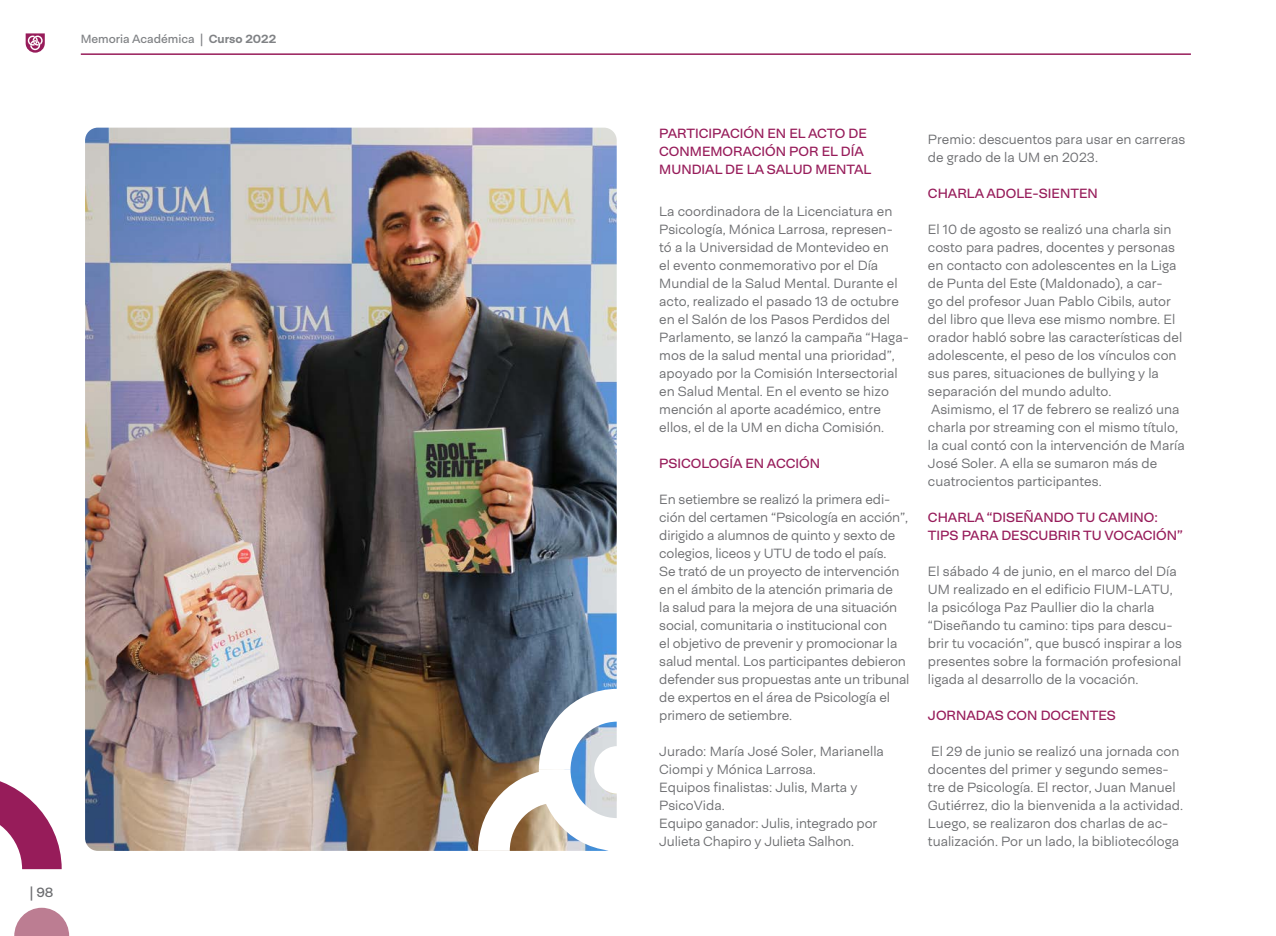
<style>
.page{position:relative;width:1276px;height:936px;background:#fff}
.page>*{position:absolute;margin:0;border:0;box-sizing:border-box;transform-origin:0 0}
.t1{font:300 13.5px/18px "Neogrotesk Ess";color:#6c6d70}
.t2{font:13.5px/18px "Neogrotesk Ess";color:#971c5a}
.t3{font:13.5px "Neogrotesk Ess";color:#6c6d70}
.t4{font:12px "Neogrotesk Ess";color:#808285}
.s1{font-weight:700}
</style>
<div class="page">
<hr style="left:81px;top:53px;width:1110px;height:2px;background:#971c5a">
<svg style="left:26px;top:33px;width:19px;height:20px"></svg>
<img style="left:85px;top:128px;width:532px;height:722px">
<svg style="left:478px;top:688px;width:139px;height:162px"></svg>
<svg style="left:0;top:781px;width:62px;height:88px"></svg>
<svg style="left:14px;top:907px;width:55px;height:28px"></svg>
<p class="t4" style="left:81px;top:31px;width:197px">Memoria Académica | <span class="s1">Curso 2022</span></p>
<p class="t3" style="left:30px;top:884px;width:25px">| 98</p>
<p class="t2" style="left:659px;top:124px;width:214px">PARTICIPACIÓN EN EL ACTO DE<br>CONMEMORACIÓN POR EL DÍA<br>MUNDIAL DE LA SALUD MENTAL</p>
<p class="t1" style="left:659px;top:202px;width:251px">La coordinadora de la Licenciatura en Psicología, Mónica Larrosa, represen-<br>tó a la Universidad de Montevideo en<br>el evento conmemorativo por el Día Mundial de la Salud Mental. Durante el acto, realizado el pasado 13 de octubre en el Salón de los Pasos Perdidos del Parlamento, se lanzó la campaña “Haga&shy;mos de la salud mental una prioridad”, apoyado por la Comisión Intersectorial en Salud Mental. En el evento se hizo mención al aporte académico, entre ellos, el de la UM en dicha Comisión.</p>
<p class="t2" style="left:659px;top:454px;width:162px">PSICOLOGÍA EN ACCIÓN</p>
<p class="t1" style="left:659px;top:490px;width:252px">En setiembre se realizó la primera edi&shy;ción del certamen “Psicología en acción”, dirigido a alumnos de quinto y sexto de colegios, liceos y UTU de todo el país.<br>Se trató de un proyecto de intervención en el ámbito de la atención primaria de<br>la salud para la mejora de una situación social, comunitaria o institucional con<br>el objetivo de prevenir y promocionar la salud mental. Los participantes debieron defender sus propuestas ante un tribunal de expertos en el área de Psicología el primero de setiembre.</p>
<p class="t1" style="left:659px;top:742px;width:226px">Jurado: María José Soler, Marianella<br>Ciompi y Mónica Larrosa.<br>Equipos finalistas: Julis, Marta y<br>PsicoVida.<br>Equipo ganador: Julis, integrado por<br>Julieta Chapiro y Julieta Salhon.</p>
<p class="t1" style="left:928px;top:130px;width:259px">Premio: descuentos para usar en carreras de grado de la UM en 2023.</p>
<p class="t2" style="left:928px;top:184px;width:171px">CHARLA ADOLE-SIENTEN</p>
<p class="t1" style="left:928px;top:220px;width:258px">El 10 de agosto se realizó una charla sin costo para padres, docentes y personas en contacto con adolescentes en la Liga de Punta del Este (Maldonado), a car-<br>go del profesor Juan Pablo Cibils, autor del libro que lleva ese mismo nombre. El orador habló sobre las características del adolescente, el peso de los vínculos con sus pares, situaciones de bullying y la separación del mundo adulto.<br>Asimismo, el 17 de febrero se realizó una charla por streaming con el mismo título, la cual contó con la intervención de María José Soler. A ella se sumaron más de cuatrocientos participantes.</p>
<p class="t2" style="left:928px;top:508px;width:256px">CHARLA “DISEÑANDO TU CAMINO:<br>TIPS PARA DESCUBRIR TU VOCACIÓN”</p>
<p class="t1" style="left:928px;top:562px;width:256px">El sábado 4 de junio, en el marco del Día UM realizado en el edificio FIUM-LATU, la psicóloga Paz Paullier dio la charla “Diseñando tu camino: tips para descu&shy;brir tu vocación”, que buscó inspirar a los presentes sobre la formación profesional ligada al desarrollo de la vocación.</p>
<p class="t2" style="left:928px;top:706px;width:189px">JORNADAS CON DOCENTES</p>
<p class="t1" style="left:928px;top:742px;width:257px">El 29 de junio se realizó una jornada con docentes del primer y segundo semes&shy;tre de Psicología. El rector, Juan Manuel Gutiérrez, dio la bienvenida a la actividad.<br>Luego, se realizaron dos charlas de ac&shy;tualización. Por un lado, la bibliotecóloga</p>
</div>
